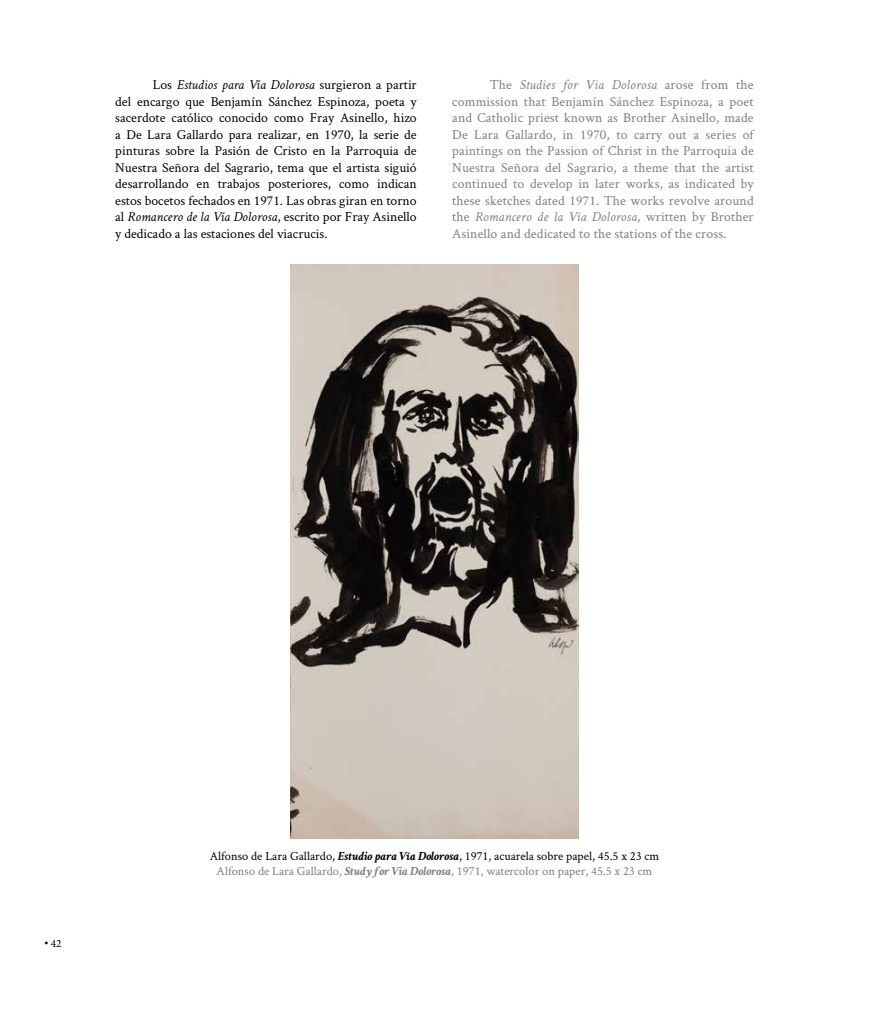
<style>
.page{position:relative;width:869px;height:1010px;background:#fff}
.page>*{position:absolute;margin:0;border:0;box-sizing:border-box;transform-origin:0 0}
.t1{font:13.75px/16.5px "Crimson Text";color:#000;text-align:justify}
.t2{font:13.75px/16.5px "Crimson Text";letter-spacing:.01em;color:#7d7f7f;text-align:justify}
.t3{font:12.5px/15px "Crimson Text";color:#000;text-align:center}
.t4{font:11.25px "Minion Pro";color:#000}
.s1{font-style:italic}
.s2{font-family:"Arial"}
.s3{font-weight:700;font-style:italic}
.s4{color:#7d7f7f}
.s5{font-weight:700;font-style:italic;color:#7d7f7f}
</style>
<div class="page">
<img style="left:290px;top:264px;width:288px;height:575px">
<p class="t1" style="left:115px;top:76px;width:303px;text-indent:38px">Los <span class="s1">Estudios para Vía Dolorosa</span> surgieron a partir del encargo que Benjamín Sánchez Espinoza, poeta y sacerdote católico conocido como Fray Asinello, hizo a De Lara Gallardo para realizar, en 1970, la serie de pinturas sobre la Pasión de Cristo en la Parroquia de Nuestra Señora del Sagrario, tema que el artista siguió desarrollando en trabajos posteriores, como indican estos bocetos fechados en 1971. Las obras giran en torno al <span class="s1">Romancero de la Vía Dolorosa</span>, escrito por Fray Asinello y dedicado a las estaciones del viacrucis.</p>
<p class="t2" style="left:452px;top:76px;width:303px;text-indent:38px">The <span class="s1">Studies for Via Dolorosa</span> arose from the commission that Benjamín Sánchez Espinoza, a poet and Catholic priest known as Brother Asinello, made De Lara Gallardo, in 1970, to carry out a series of paintings on the Passion of Christ in the Parroquia de Nuestra Señora del Sagrario, a theme that the artist continued to develop in later works, as indicated by these sketches dated 1971. The works revolve around the <span class="s1">Romancero de la Vía Dolorosa</span>, written by Brother Asinello and dedicated to the stations of the cross.</p>
<p class="t4" style="left:44px;top:936px;width:19px"><span class="s2">•</span> 42</p>
<p class="t3" style="left:210px;top:847px;width:450px">Alfonso de Lara Gallardo, <span class="s3">Estudio para Vía Dolorosa</span>, 1971, acuarela sobre papel, 45.5 x 23 cm<br><span class="s4">Alfonso de Lara Gallardo,</span> <span class="s5">Study for Via Dolorosa</span><span class="s4">, 1971, watercolor on paper, 45.5 x 23 cm</span></p>
</div>
